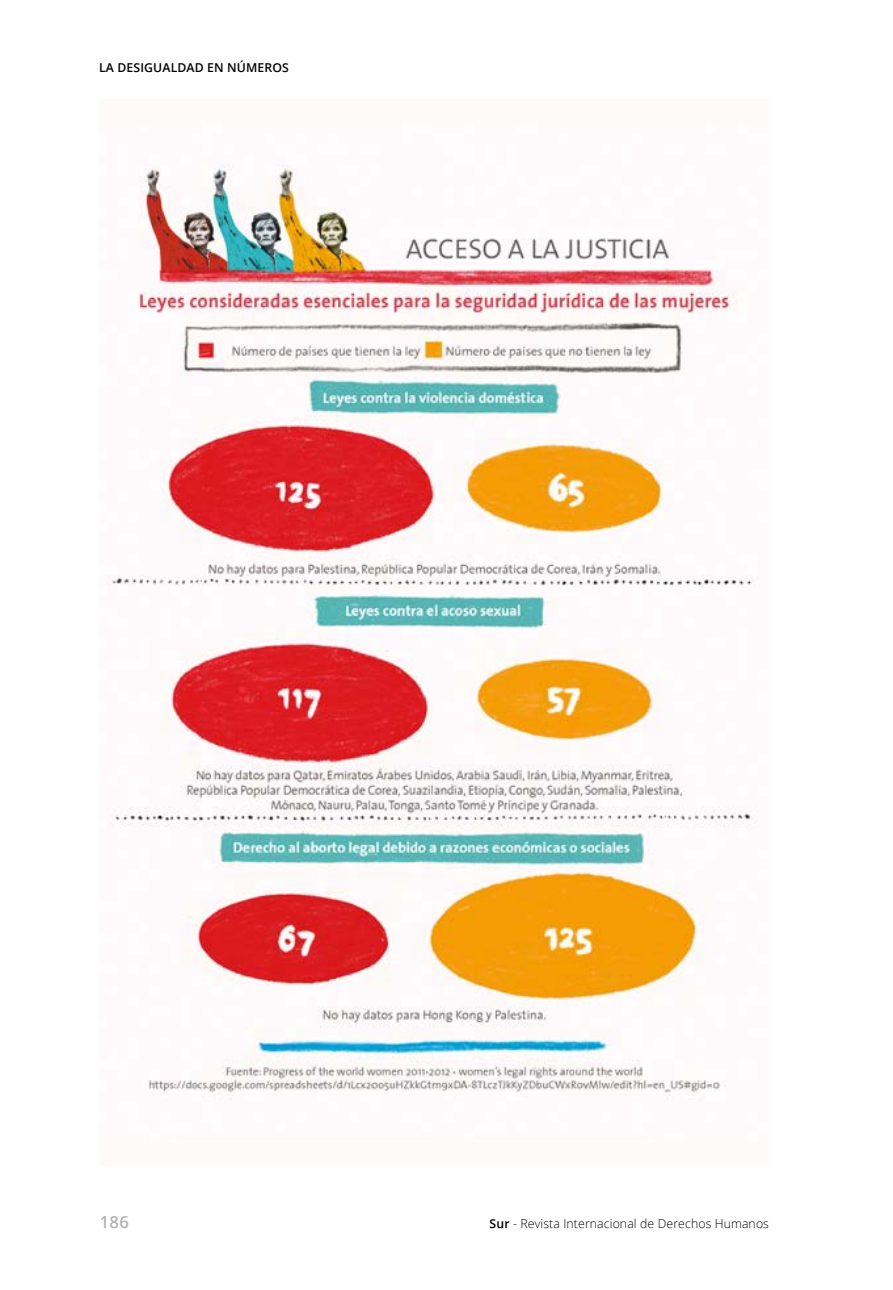
<style>
.page{position:relative;width:893px;height:1290px;background:#fff}
.page>*{position:absolute;margin:0;border:0;box-sizing:border-box;transform-origin:0 0}
.t1{font:600 16.62px "Open Sans";color:#b3b2b2}
.t2{font:300 12.25px "Open Sans";letter-spacing:.01em;color:#000}
.t3{font:600 12.25px "Open Sans";letter-spacing:.01em;color:#000}
.s1{font-weight:600}
</style>
<div class="page">
<div style="left:99px;top:99px;width:670px;height:1067px;background:#fefaf9"></div>
<img style="left:112px;top:169px;width:646px;height:924px">
<p class="t3" style="left:99px;top:59px;width:191px">LA DESIGUALDAD EN NÚMEROS</p>
<h1 class="t1" style="left:100px;top:1210px;width:31px">186</h1>
<p class="t2" style="left:490px;top:1215px;width:281px"><span class="s1">Sur</span> - Revista Internacional de Derechos Humanos</p>
</div>
